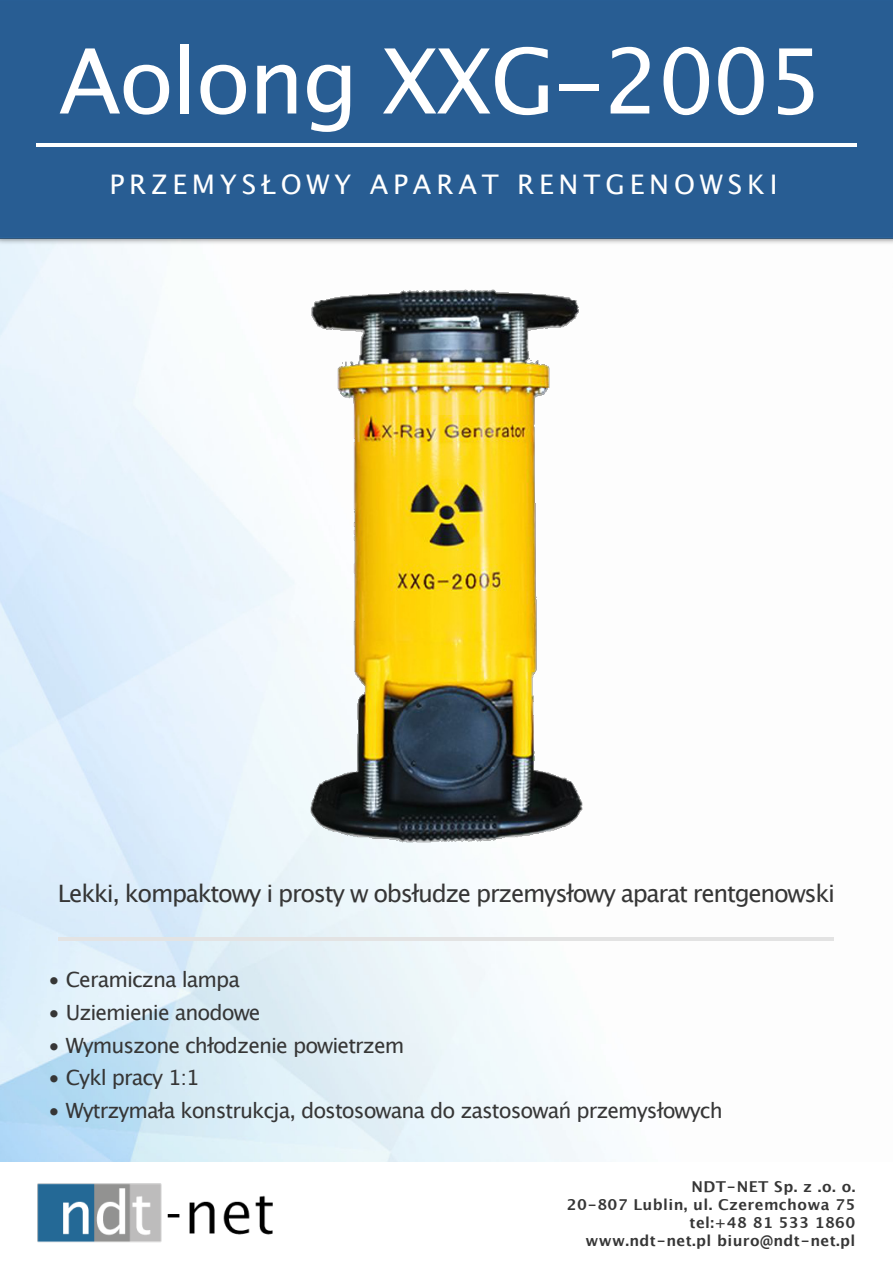
<style>
.page{position:relative;width:893px;height:1263px;background:#fff}
.page>*{position:absolute;margin:0;border:0;box-sizing:border-box;transform-origin:0 0}
.t1{font:90px "Lucida Grande";letter-spacing:-.025em;color:#fff}
.t2{font:27px "Lucida Grande";letter-spacing:.18em;color:#fff}
.t3{font:24px "Lucida Grande";letter-spacing:-.055em;color:#363636}
.t4{font:21px "Lucida Grande";letter-spacing:-.045em;color:#363636}
.t5{font:700 15px/18px "Lucida Grande";letter-spacing:.025em;color:#363636;text-align:right}
</style>
<div class="page">
<img style="left:310px;top:290px;width:273px;height:552px">
<hr style="left:59px;top:938px;width:775px;height:3px;background:#e3e3e3">
<div style="left:0;top:0;width:893px;height:249px;background:#285d93"></div>
<hr style="left:36px;top:143px;width:820px;height:3px;background:#fff">
<img style="left:37px;top:1183px;width:236px;height:60px">
<h1 class="t1" style="left:59px;top:43px;width:767px">Aolong XXG-2005</h1>
<p class="t2" style="left:110px;top:173px;width:669px">PRZEMYSŁOWY APARAT RENTGENOWSKI</p>
<p class="t3" style="left:58px;top:883px;width:779px">Lekki, kompaktowy i prosty w obsłudze przemysłowy aparat rentgenowski</p>
<p class="t4" style="left:48px;top:971px;width:194px">• Ceramiczna lampa</p>
<p class="t4" style="left:48px;top:1003px;width:214px">• Uziemienie anodowe</p>
<p class="t4" style="left:48px;top:1036px;width:358px">• Wymuszone chłodzenie powietrzem</p>
<p class="t4" style="left:48px;top:1069px;width:153px">• Cykl pracy 1:1</p>
<p class="t4" style="left:48px;top:1102px;width:676px">• Wytrzymała konstrukcja, dostosowana do zastosowań przemysłowych</p>
<p class="t5" style="left:567px;top:1178px;width:290px">NDT-NET Sp. z .o. o.<br>20-807 Lublin, ul. Czeremchowa 75 tel:+48 81 533 1860 www.ndt-net.pl biuro@ndt-net.pl</p>
</div>
